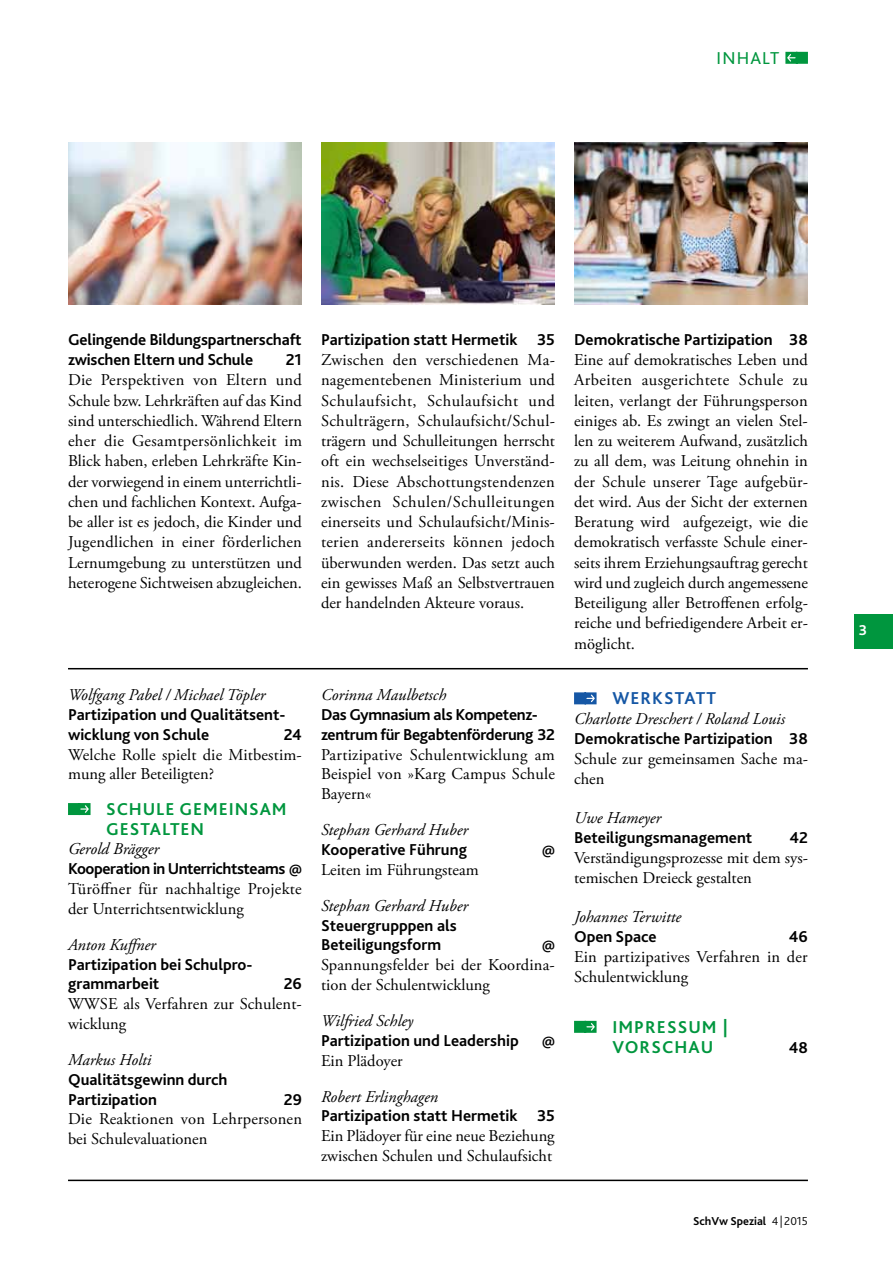
<style>
.page{position:relative;width:893px;height:1263px;background:#fff}
.page>*{position:absolute;margin:0;border:0;box-sizing:border-box;transform-origin:0 0}
.t1{font:700 18px/19.8px "Bliss 2";letter-spacing:.05em;color:#00963e}
.t2{font:700 18px "Bliss 2";letter-spacing:.06em;color:#1557a5}
.t3{font:18px "Bliss 2";letter-spacing:.065em;color:#00963e}
.t4{font:16.5px/20.2px "Adobe Garamond Pro";color:#000}
.t5{font:700 16.5px/19.8px "Bliss 2";color:#000}
.t6{font:italic 16.5px "Adobe Garamond Pro";color:#000}
.t7{font:700 16.5px/19.8px "Bliss 2";letter-spacing:-.02em;color:#000}
.t8{font:700 15px "Bliss 2";color:#fff}
.t9{font:700 12px "Bliss 2";color:#000}
.s1{font-weight:300}
</style>
<div class="page">
<div style="left:855px;top:614px;width:38px;height:34px;background:#00963e"></div>
<svg style="left:785px;top:52px;width:23px;height:12px"></svg>
<svg style="left:574px;top:692px;width:23px;height:12px"></svg>
<svg style="left:574px;top:1021px;width:23px;height:12px"></svg>
<svg style="left:68px;top:803px;width:23px;height:12px"></svg>
<img style="left:321px;top:142px;width:234px;height:162px">
<img style="left:574px;top:142px;width:234px;height:162px">
<hr style="left:68px;top:668px;width:740px;height:1px;background:#000">
<hr style="left:68px;top:1179px;width:740px;height:2px;background:#000">
<img style="left:68px;top:142px;width:234px;height:162px">
<p class="t3" style="left:717px;top:47px;width:64px">inhalt</p>
<p class="t5" style="left:68px;top:329px;width:235px;line-height:20.2px">Gelingende Bildungspartnerschaft zwischen Eltern und Schule</p>
<p class="t5" style="left:286px;top:349px;width:18px">21</p>
<p class="t4" style="left:68px;top:371px;width:236px;text-align:justify">Die Perspektiven von Eltern und Schule bzw. Lehrkräften auf das Kind sind unterschiedlich. Während Eltern eher die Gesamtpersönlichkeit im Blick haben, erleben Lehrkräfte Kin&shy;der vorwiegend in einem unterrichtli&shy;chen und fachlichen Kontext. Aufga&shy;be aller ist es jedoch, die Kinder und Jugendlichen in einer förderlichen Lernumgebung zu unterstützen und heterogene Sichtweisen abzugleichen.</p>
<p class="t6" style="left:68px;top:685px;width:199px">Wolfgang Pabel / Michael Töpler</p>
<p class="t5" style="left:68px;top:704px;width:219px">Partizipation und Qualitätsent&shy;wicklung von Schule</p>
<p class="t5" style="left:284px;top:724px;width:20px">24</p>
<p class="t4" style="left:68px;top:745px;width:235px;line-height:19.8px">Welche Rolle spielt die Mitbestim&shy;mung aller Beteiligten?</p>
<p class="t1" style="left:106px;top:799px;width:182px">Schule gemeinsam</p>
<p class="t1" style="left:68px;top:818px;width:26px">g</p>
<p class="t1" style="left:120px;top:818px;width:86px">estalten</p>
<p class="t6" style="left:68px;top:839px;width:93px">Gerold Brägger</p>
<p class="t5" style="left:68px;top:858px;width:235px">Kooperation in Unterrichtsteams @</p>
<p class="t4" style="left:68px;top:879px;width:235px;line-height:19.8px">Türöffner für nachhaltige Projekte der Unterrichtsentwicklung</p>
<p class="t6" style="left:68px;top:935px;width:89px">Anton Kuffner</p>
<p class="t5" style="left:68px;top:954px;width:186px">Partizipation bei Schulpro&shy;grammarbeit</p>
<p class="t5" style="left:284px;top:973px;width:20px">26</p>
<p class="t4" style="left:68px;top:994px;width:235px;line-height:19.8px">WWSE als Verfahren zur Schulent&shy;wicklung</p>
<p class="t6" style="left:68px;top:1050px;width:85px">Markus Holti</p>
<p class="t5" style="left:68px;top:1069px;width:161px">Qualitätsgewinn durch<br>Partizipation</p>
<p class="t5" style="left:284px;top:1089px;width:20px">29</p>
<p class="t4" style="left:68px;top:1110px;width:235px;line-height:19.8px">Die Reaktionen von Lehrpersonen bei Schulevaluationen</p>
<p class="t5" style="left:321px;top:329px;width:235px">Partizipation statt H ermetik 35</p>
<p class="t4" style="left:321px;top:350px;width:235px;text-align:justify">Zwischen den verschiedenen Ma&shy;nagementebenen Ministerium und Schulaufsicht, Schulaufsicht und Schulträgern, Schulaufsicht/Schul&shy;trägern und Schulleitungen herrscht oft ein wechselseitiges Unverständ&shy;nis. Diese Abschottungstendenzen zwischen Schulen/Schulleitungen einerseits und Schulaufsicht/Minis&shy;terien andererseits können jedoch überwunden werden. Das setzt auch ein gewisses Maß an Selbstvertrauen der handelnden Akteure voraus.</p>
<p class="t6" style="left:321px;top:685px;width:127px">Corinna Maulbetsch</p>
<p class="t7" style="left:321px;top:704px;width:235px">Das Gymnasium als Kompetenz&shy;zentrum für Begabtenförderung 32</p>
<p class="t4" style="left:321px;top:745px;width:235px;line-height:19.8px;text-align:justify">Partizipative Schulentwicklung am Beispiel von »Karg Campus Schule Bayern«</p>
<p class="t6" style="left:321px;top:820px;width:148px">Stephan Gerhard Huber</p>
<p class="t5" style="left:321px;top:839px;width:147px">Kooperative Führung</p>
<p class="t5" style="left:542px;top:839px;width:14px">@</p>
<p class="t4" style="left:321px;top:860px;width:159px">Leiten im Führungsteam</p>
<p class="t6" style="left:321px;top:896px;width:148px">Stephan Gerhard Huber</p>
<p class="t5" style="left:321px;top:915px;width:137px">Steuergrupppen als<br>Beteiligungsform</p>
<p class="t5" style="left:542px;top:934px;width:14px">@</p>
<p class="t4" style="left:321px;top:955px;width:235px;line-height:19.8px">Spannungsfelder bei der Koordina&shy;tion der Schulentwicklung</p>
<p class="t6" style="left:321px;top:1011px;width:94px">Wilfried Schley</p>
<p class="t5" style="left:321px;top:1030px;width:199px">Partizipation und Leadership</p>
<p class="t5" style="left:542px;top:1030px;width:14px">@</p>
<p class="t4" style="left:321px;top:1051px;width:83px">Ein Plädoyer</p>
<p class="t6" style="left:321px;top:1086px;width:119px">Robert Erlinghagen</p>
<p class="t5" style="left:321px;top:1105px;width:235px">Partizipation statt H ermetik 35</p>
<p class="t4" style="left:321px;top:1127px;width:235px;line-height:19.8px">Ein Plädoyer für eine neue Beziehung zwischen Schulen und Schulaufsicht</p>
<p class="t5" style="left:574px;top:329px;width:235px">Demokratische Partizipation 38</p>
<p class="t4" style="left:574px;top:350px;width:235px;text-align:justify">Eine auf demokratisches Leben und Arbeiten ausgerichtete Schule zu leiten, verlangt der Führungsperson einiges ab. Es zwingt an vielen Stel&shy;len zu weiterem Aufwand, zusätzlich zu all dem, was Leitung ohnehin in der Schule unserer Tage aufgebür&shy;det wird. Aus der Sicht der externen Beratung wird aufgezeigt, wie die demokratisch verfasste Schule einer&shy;seits ihrem Erziehungsauftrag gerecht wird und zugleich durch angemessene Beteiligung aller Betroffenen erfolg&shy;reiche und befriedigendere Arbeit er&shy;möglicht.</p>
<p class="t2" style="left:598px;top:687px;width:120px">werkstatt</p>
<p class="t6" style="left:574px;top:709px;width:213px">Charlotte Dreschert / Roland Louis</p>
<p class="t5" style="left:574px;top:728px;width:235px">Demokratische Partizipation 38</p>
<p class="t4" style="left:574px;top:749px;width:235px;line-height:19.8px">Schule zur gemeinsamen Sache ma&shy;chen</p>
<p class="t6" style="left:574px;top:808px;width:89px">Uwe Hameyer</p>
<p class="t5" style="left:574px;top:827px;width:180px">Beteiligungsmanagement</p>
<p class="t5" style="left:789px;top:827px;width:20px">42</p>
<p class="t4" style="left:574px;top:848px;width:235px;line-height:19.8px">Verständigungsprozesse mit dem sys&shy;temischen Dreieck gestalten</p>
<p class="t6" style="left:574px;top:907px;width:109px">Johannes Terwitte</p>
<p class="t5" style="left:574px;top:926px;width:84px">Open Space</p>
<p class="t5" style="left:789px;top:926px;width:21px">46</p>
<p class="t4" style="left:574px;top:947px;width:235px;line-height:19.8px">Ein partizipatives Verfahren in der<br>Schulentwicklung</p>
<p class="t1" style="left:612px;top:1016px;width:117px">impressum |<br>Vorschau</p>
<p class="t5" style="left:789px;top:1037px;width:21px">48</p>
<p class="t9" style="left:693px;top:1213px;width:116px">SchVw Spezial <span class="s1">4|2015</span></p>
<p class="t8" style="left:859px;top:621px;width:10px">3</p>
</div>
